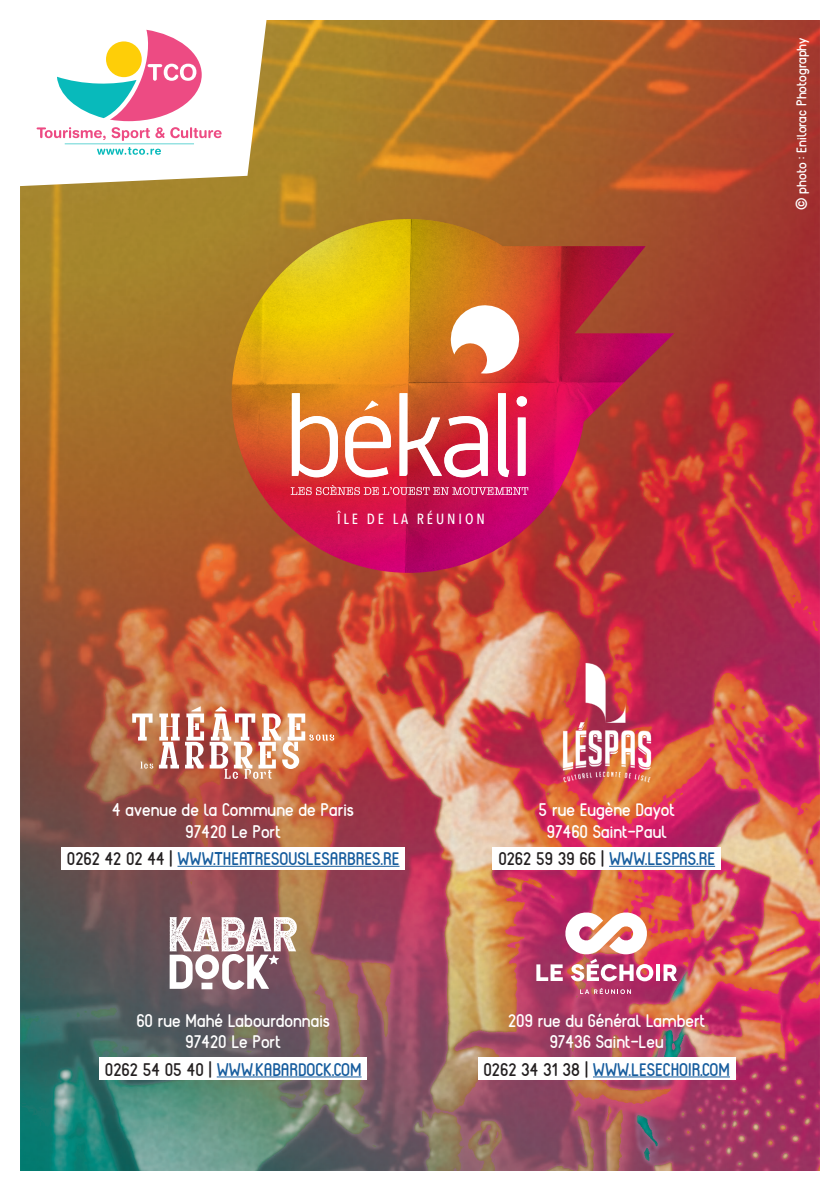
<style>
.page{position:relative;width:840px;height:1191px;background:#fff}
.page>*{position:absolute;margin:0;border:0;box-sizing:border-box;transform-origin:0 0}
.t1{font:700 18px/21.6px "Reef";color:#fff;text-align:center}
.t2{font:700 18px "Reef";color:#175d9e}
.t3{font:500 14.8px "Avenir Next Condensed";letter-spacing:.2em;color:#fff}
.t4{font:700 14px "Reef";color:#fff}
.s1{color:#231f20}
</style>
<div class="page">
<img style="left:21px;top:21px;width:797px;height:1149px">
<img style="left:231px;top:219px;width:442px;height:354px">
<svg style="left:449px;top:304px;width:71px;height:70px"></svg>
<svg style="left:290px;top:485px;width:238px;height:10px;background:#da4f73"></svg>
<svg style="left:291px;top:393px;width:47px;height:84px"></svg>
<svg style="left:399px;top:393px;width:88px;height:84px"></svg>
<svg style="left:497px;top:393px;width:12px;height:84px"></svg>
<svg style="left:516px;top:396px;width:10px;height:80px"></svg>
<svg style="left:345px;top:400px;width:46px;height:77px"></svg>
<svg style="left:21px;top:21px;width:248px;height:166px"></svg>
<img style="left:559px;top:660px;width:94px;height:122px">
<div style="left:492px;top:847px;width:228px;height:22px;background:#fff"></div>
<hr style="left:608px;top:866px;width:106px;height:1px;background:#175d9e">
<div style="left:99px;top:1057px;width:268px;height:23px;background:#fff"></div>
<hr style="left:217px;top:1076px;width:144px;height:1px;background:#175d9e">
<svg style="left:169px;top:917px;width:128px;height:72px"></svg>
<div style="left:477px;top:1057px;width:258px;height:23px;background:#fff"></div>
<hr style="left:592px;top:1076px;width:137px;height:1px;background:#175d9e">
<svg style="left:579px;top:988px;width:51px;height:6px"></svg>
<svg style="left:536px;top:910px;width:117px;height:71px"></svg>
<svg style="left:655px;top:964px;width:4px;height:17px"></svg>
<svg style="left:663px;top:964px;width:13px;height:17px"></svg>
<div style="left:61px;top:847px;width:344px;height:22px;background:#fff"></div>
<hr style="left:177px;top:866px;width:222px;height:1px;background:#175d9e">
<img style="left:132px;top:706px;width:202px;height:73px">
<svg style="left:57px;top:30px;width:144px;height:91px"></svg>
<svg style="left:37px;top:127px;width:184px;height:28px"></svg>
<p class="t4" style="left:792px;top:210px;width:174px;rotate:-90deg">© photo : Enilorac Photography</p>
<p class="t3" style="left:337px;top:509px;width:149px">ÎLE DE LA RÉUNION</p>
<p class="t1" style="left:112px;top:799px;width:243px">4 avenue de la Commune de Paris<br>97420 Le Port</p>
<p class="t2" style="left:67px;top:847px;width:334px"><span class="s1">0262 42 02 44 |</span> WWW.THEATRESOUSLESARBRES.RE</p>
<p class="t1" style="left:538px;top:799px;width:138px">5 rue Eugène Dayot<br>97460 Saint-Paul</p>
<p class="t2" style="left:498px;top:847px;width:218px"><span class="s1">0262 59 39 66 |</span> WWW.LESPAS.RE</p>
<p class="t1" style="left:136px;top:1009px;width:195px">60 rue Mahé Labourdonnais<br>97420 Le Port</p>
<p class="t2" style="left:105px;top:1057px;width:258px"><span class="s1">0262 54 05 40 |</span> WWW.KABARDOCK.COM</p>
<p class="t1" style="left:508px;top:1009px;width:199px">209 rue du Général Lambert<br>97436 Saint-Leu</p>
<p class="t2" style="left:483px;top:1057px;width:248px"><span class="s1">0262 34 31 38 |</span> WWW.LESECHOIR.COM</p>
</div>
